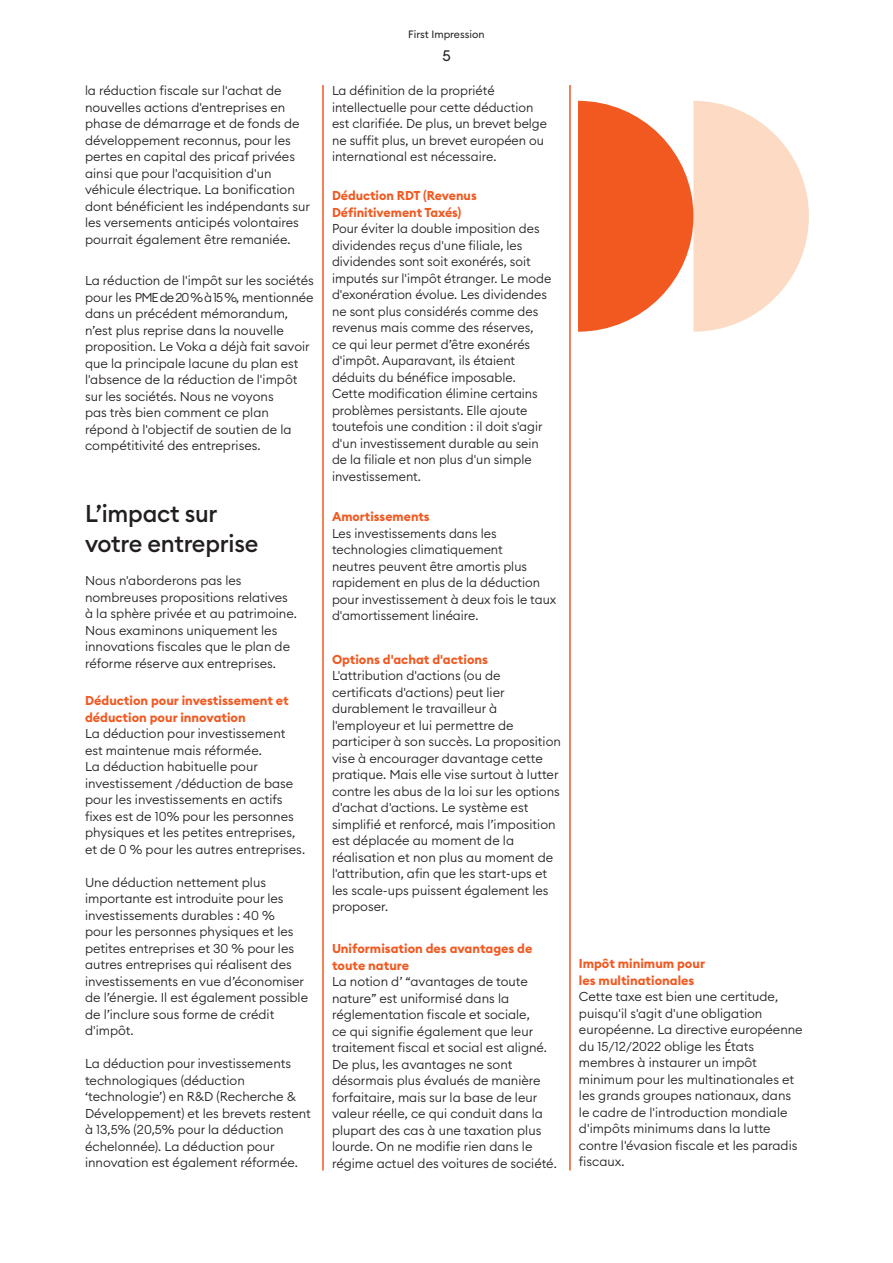
<style>
.page{position:relative;width:893px;height:1263px;background:#fff}
.page>*{position:absolute;margin:0;border:0;box-sizing:border-box;transform-origin:0 0}
.t1{font:500 24px/30px "Euclid Circular B";letter-spacing:-.01em;color:#231f20}
.t2{font:15px "Euclid Circular B";color:#231f20}
.t3{font:300 12.75px/16.5px "Euclid Circular B";color:#231f20}
.t4{font:700 12.75px/16.5px "Euclid Circular B";color:#f15921}
.t5{font:10.5px "Euclid Circular B";color:#231f20}
</style>
<div class="page">
<hr style="left:323px;top:85px;width:1px;height:1085px;background:#f15921">
<hr style="left:570px;top:85px;width:1px;height:1085px;background:#f15921">
<svg style="left:578px;top:101px;width:231px;height:231px"></svg>
<p class="t3" style="left:85px;top:82px;width:226px">la réduction fiscale sur l'achat de nouvelles actions d'entreprises en phase de démarrage et de fonds de développement reconnus, pour les pertes en capital des pricaf privées ainsi que pour l'acquisition d'un véhicule électrique. La bonification dont bénéficient les indépendants sur les versements anticipés volontaires pourrait également être remaniée.</p>
<p class="t3" style="left:85px;top:272px;width:230px">La réduction de l'impôt sur les sociétés pour les PME de 20 % à 15 %, mentionnée dans un précédent mémorandum, n’est plus reprise dans la nouvelle proposition. Le Voka a déjà fait savoir que la principale lacune du plan est l'absence de la réduction de l'impôt sur les sociétés. Nous ne voyons<br>pas très bien comment ce plan répond à l'objectif de soutien de la compétitivité des entreprises.</p>
<h1 class="t1" style="left:85px;top:499px;width:175px">L’impact sur votre entreprise</h1>
<p class="t3" style="left:85px;top:572px;width:213px">Nous n'aborderons pas les nombreuses propositions relatives à la sphère privée et au patrimoine.<br>Nous examinons uniquement les innovations fiscales que le plan de réforme réserve aux entreprises.</p>
<p class="t4" style="left:85px;top:692px;width:205px">Déduction pour investissement et déduction pour innovation</p>
<p class="t3" style="left:85px;top:725px;width:222px">La déduction pour investissement est maintenue mais réformée.<br>La déduction habituelle pour investissement /déduction de base pour les investissements en actifs fixes est de 10% pour les personnes physiques et les petites entreprises, et de 0 % pour les autres entreprises.</p>
<p class="t3" style="left:85px;top:874px;width:225px">Une déduction nettement plus importante est introduite pour les investissements durables : 40 %<br>pour les personnes physiques et les petites entreprises et 30 % pour les autres entreprises qui réalisent des investissements en vue d’économiser de l’énergie. Il est également possible de l’inclure sous forme de crédit d'impôt.</p>
<p class="t3" style="left:85px;top:1055px;width:227px">La déduction pour investissements technologiques (déduction ‘technologie’) en R&amp;D (Recherche &amp; Développement) et les brevets restent à 13,5% (20,5% pour la déduction échelonnée). La déduction pour innovation est également réformée.</p>
<p class="t5" style="left:408px;top:28px;width:78px">First Impression</p>
<p class="t2" style="left:442px;top:46px;width:10px">5</p>
<p class="t3" style="left:332px;top:82px;width:217px">La définition de la propriété intellectuelle pour cette déduction est clarifiée. De plus, un brevet belge ne suffit plus, un brevet européen ou international est nécessaire.</p>
<p class="t4" style="left:332px;top:188px;width:146px">Déduction RDT (Revenus<br>Définitivement Taxés)</p>
<p class="t3" style="left:332px;top:220px;width:221px">Pour éviter la double imposition des dividendes reçus d'une filiale, les dividendes sont soit exonérés, soit imputés sur l'impôt étranger. Le mode d'exonération évolue. Les dividendes ne sont plus considérés comme des revenus mais comme des réserves,<br>ce qui leur permet d’être exonérés d'impôt. Auparavant, ils étaient déduits du bénéfice imposable.<br>Cette modification élimine certains problèmes persistants. Elle ajoute toutefois une condition : il doit s'agir d'un investissement durable au sein de la filiale et non plus d'un simple investissement.</p>
<p class="t4" style="left:332px;top:509px;width:99px">Amortissements</p>
<p class="t3" style="left:332px;top:525px;width:226px">Les investissements dans les technologies climatiquement<br>neutres peuvent être amortis plus rapidement en plus de la déduction pour investissement à deux fois le taux d'amortissement linéaire.</p>
<p class="t4" style="left:332px;top:651px;width:158px">Options d'achat d'actions</p>
<p class="t3" style="left:332px;top:667px;width:230px">L'attribution d'actions (ou de certificats d'actions) peut lier durablement le travailleur à l'employeur et lui permettre de participer à son succès. La proposition vise à encourager davantage cette pratique. Mais elle vise surtout à lutter contre les abus de la loi sur les options d'achat d'actions. Le système est simplifié et renforcé, mais l’imposition est déplacée au moment de la réalisation et non plus au moment de l'attribution, afin que les start-ups et les scale-ups puissent également les proposer.</p>
<p class="t4" style="left:332px;top:941px;width:202px">Uniformisation des avantages de toute nature</p>
<p class="t3" style="left:332px;top:973px;width:226px">La notion d’ “avantages de toute nature” est uniformisé dans la réglementation fiscale et sociale,<br>ce qui signifie également que leur traitement fiscal et social est aligné.<br>De plus, les avantages ne sont désormais plus évalués de manière forfaitaire, mais sur la base de leur valeur réelle, ce qui conduit dans la plupart des cas à une taxation plus lourde. On ne modifie rien dans le régime actuel des voitures de société.</p>
<p class="t4" style="left:579px;top:955px;width:128px">Impôt minimum pour les multinationales</p>
<p class="t3" style="left:579px;top:988px;width:225px">Cette taxe est bien une certitude, puisqu'il s'agit d'une obligation européenne. La directive européenne du 15/12/2022 oblige les États membres à instaurer un impôt minimum pour les multinationales et les grands groupes nationaux, dans le cadre de l'introduction mondiale d'impôts minimums dans la lutte contre l'évasion fiscale et les paradis fiscaux.</p>
</div>
